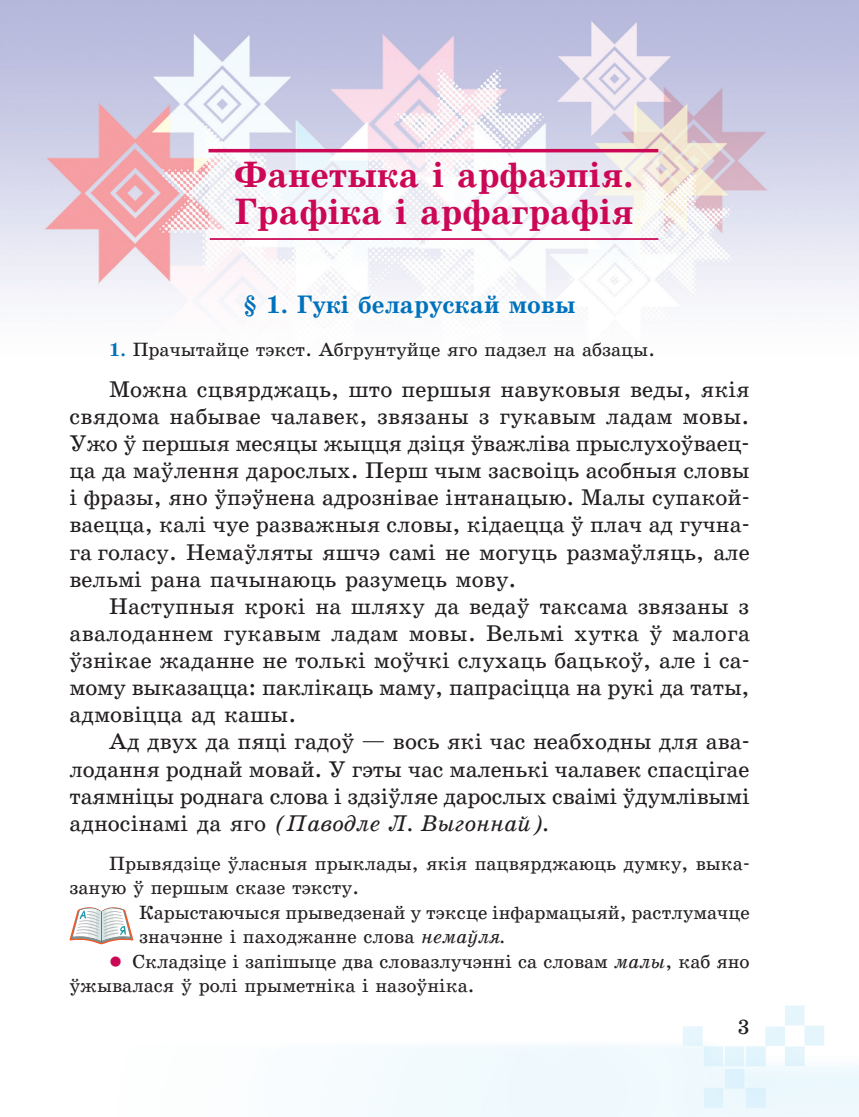
<style>
.page{position:relative;width:859px;height:1117px;background:#fff}
.page>*{position:absolute;margin:0;border:0;box-sizing:border-box;transform-origin:0 0}
.t1{font:700 36.75px/36.8px "School Book New C";color:#cc0856}
.t2{font:700 25.38px "School Book New C";color:#0072bc}
.t3{font:22.75px/27.1px "School Book New C";color:#231f20}
.t4{font:21px "School Book New C";color:#231f20}
.t5{font:19.25px/24.5px "School Book New C";color:#231f20}
.s1{font-weight:700;color:#0072bc}
.s2{font-style:italic}
.s3{color:#cc0856}
</style>
<div class="page">
<img style="left:365px;top:1005px;width:493px;height:111px">
<img style="left:0;top:0;width:858px;height:310px">
<svg style="left:209px;top:152px;width:449px;height:87px"></svg>
<hr style="left:208px;top:149px;width:450px;height:3px;background:#cc0856">
<hr style="left:210px;top:238px;width:448px;height:2px;background:#cc0856">
<svg style="left:69px;top:907px;width:64px;height:37px"></svg>
<h1 class="t1" style="left:234px;top:158px;width:401px">Фанетыка і арфаэпія.<br>Графіка і арфаграфія</h1>
<p class="t2" style="left:244px;top:291px;width:333px">§ 1. Гукі беларускай мовы</p>
<p class="t5" style="left:109px;top:337px;width:547px"><span class="s1">1.</span> Прачытайце тэкст. Абгрунтуйце яго падзел на абзацы.</p>
<p class="t3" style="left:69px;top:375px;width:681px;text-indent:40px">Можна сцвярджаць, што першыя навуковыя веды, якія свядома набывае чалавек, звязаны з гукавым ладам мовы.<br>Ужо ў першыя месяцы жыцця дзіця ўважліва прыслухоўваец&shy;ца да маўлення дарослых. Перш чым засвоіць асобныя словы і фразы, яно ўпэўнена адрознівае інтанацыю. Малы супакой&shy;ваецца, калі чуе разважныя словы, кідаецца ў плач ад гучна&shy;га голасу. Немаўляты яшчэ самі не могуць размаўляць, але вельмі рана пачынаюць разумець мову.</p>
<p class="t3" style="left:69px;top:592px;width:681px;text-indent:40px">Наступныя крокі на шляху да ведаў таксама звязаны з авалоданнем гукавым ладам мовы. Вельмі хутка ў малога ўзнікае жаданне не толькі моўчкі слухаць бацькоў, але і са&shy;мому выказацца: паклікаць маму, папрасіцца на рукі да таты, адмовіцца ад кашы.</p>
<p class="t3" style="left:69px;top:728px;width:681px;text-indent:40px">Ад двух да пяці гадоў — вось які час неабходны для ава&shy;лодання роднай мовай. У гэты час маленькі чалавек спасцігае таямніцы роднага слова і здзіўляе дарослых сваімі ўдумлівымі адносінамі да яго <span class="s2">(Паводле Л. Выгоннай).</span></p>
<p class="t5" style="left:69px;top:850px;width:681px;text-indent:40px">Прывядзіце ўласныя прыклады, якія пацвярджаюць думку, выка&shy;заную ў першым сказе тэксту.</p>
<p class="t5" style="left:139px;top:899px;width:612px">Карыстаючыся прыведзенай у тэксце інфармацыяй, растлумачце значэнне і паходжанне слова <span class="s2">немаўля.</span></p>
<p class="t5" style="left:69px;top:948px;width:681px;text-indent:40px"><span class="s3">●</span> Складзіце і запішыце два словазлучэнні са словам <span class="s2">малы</span>, каб яно ўжывалася ў ролі прыметніка і назоўніка.</p>
<p class="t4" style="left:737px;top:1015px;width:14px">3</p>
</div>
